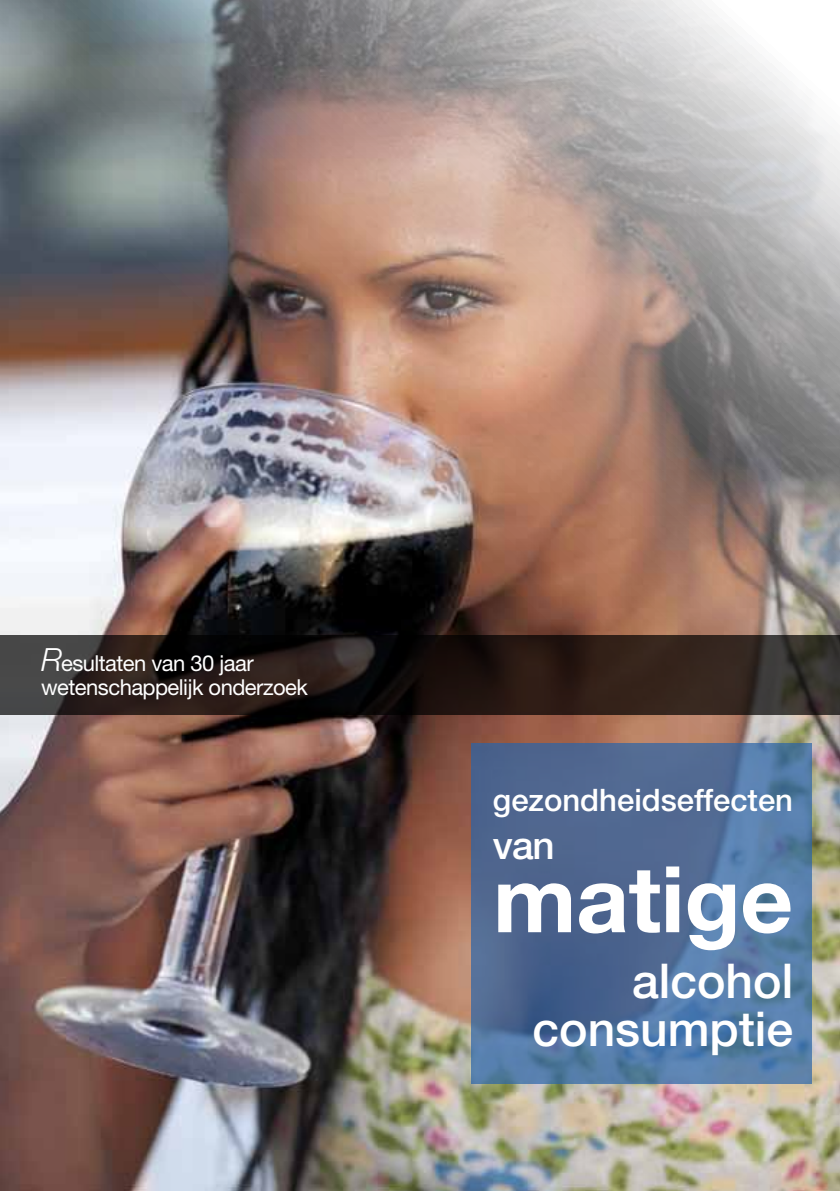
<style>
.page{position:relative;width:840px;height:1191px;background:#fff}
.page>*{position:absolute;margin:0;border:0;box-sizing:border-box;transform-origin:0 0}
.t1{font:700 92px "Helvetica Neue LT Pro";letter-spacing:-.005em;color:#fff}
.t2{font:500 48px/48px "Helvetica Neue LT Pro";color:#fff;text-align:right}
.t3{font:500 38.6px "Helvetica Neue LT Pro";color:#fff}
.t4{font:500 31px "Helvetica Neue LT Pro";color:#fff}
.t5{font:22px/24px "Helvetica Neue LT Pro";letter-spacing:-.025em;color:#fff}
.s1{font-weight:300;font-style:italic;font-size:32px}
</style>
<div class="page">
<img style="left:0;top:0;width:839px;height:1191px">
<svg style="left:0;top:635px;width:839px;height:79px"></svg>
<svg style="left:471px;top:743px;width:340px;height:340px"></svg>
<p class="t5" style="left:41px;top:650px;width:268px"><span class="s1">R</span>esultaten van 30 jaar wetenschappelijk onderzoek</p>
<h3 class="t4" style="left:492px;top:781px;width:301px">gezondheidseffecten</h3>
<h3 class="t3" style="left:492px;top:822px;width:63px">van</h3>
<h1 class="t1" style="left:492px;top:842px;width:301px">matige</h1>
<h2 class="t2" style="left:532px;top:956px;width:262px">alcohol consumptie</h2>
</div>
